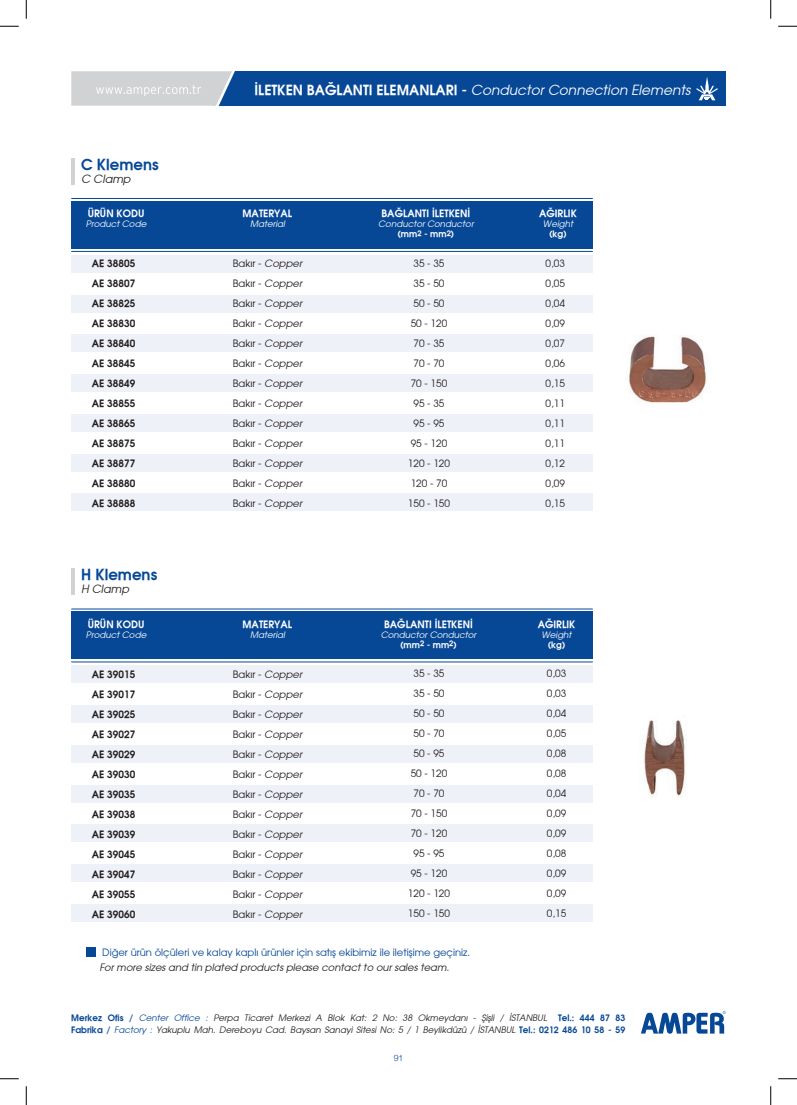
<style>
.page{position:relative;width:797px;height:1105px;background:#fff}
.page>*{position:absolute;margin:0;border:0;box-sizing:border-box;transform-origin:0 0}
.t1{font:700 15px "Avant Garde";color:#074896}
.t2{font:italic 13.75px "Avant Garde";color:#fff}
.t3{font:italic 11.25px "Avant Garde";color:#231f20}
.t4{font:10px/20px "Avant Garde";color:#231f20;text-align:justify}
.t5{font:700 10px/20px "Avant Garde";color:#231f20;text-align:justify}
.t6{font:700 10px "Avant Garde";color:#fff}
.t7{font:10px "Avant Garde";color:#074896}
.t8{font:italic 10px "Avant Garde";color:#231f20}
.t9{font:italic 8.75px/12.5px "Avant Garde";color:#231f20;text-align:right}
.t10{font:italic 8.75px/10px "Avant Garde";color:#fff;text-align:center}
.t11{font:700 8.75px "Avant Garde";color:#fff}
.t12{font:300 8.75px "Helvetica Neue";color:#074896}
.s1{font-weight:700;font-style:normal}
.s2{font-style:italic}
.s3{font-weight:700;font-style:normal;font-size:7.5px}
.s4{font-weight:700;font-style:normal;color:#074896}
.s5{color:#074896}
</style>
<div class="page">
<svg style="left:641px;top:1011px;width:84px;height:23px"></svg>
<div style="left:213px;top:71px;width:512px;height:35px;background:#074896"></div>
<svg style="left:71px;top:71px;width:164px;height:35px;background:#caced3"></svg>
<svg style="left:696px;top:77px;width:21px;height:24px"></svg>
<img style="left:629px;top:335px;width:77px;height:68px">
<hr style="left:71px;top:158px;width:4px;height:26px;background:#d1d2d4">
<div style="left:71px;top:201px;width:521px;height:47px;background:#074896"></div>
<div style="left:71px;top:255px;width:521px;height:18px;background:#eff1f8"></div>
<div style="left:71px;top:295px;width:521px;height:17px;background:#eff1f8"></div>
<div style="left:71px;top:374px;width:521px;height:18px;background:#eff1f8"></div>
<div style="left:71px;top:454px;width:521px;height:17px;background:#eff1f8"></div>
<div style="left:71px;top:335px;width:521px;height:17px;background:#eff1f8"></div>
<div style="left:71px;top:414px;width:521px;height:17px;background:#eff1f8"></div>
<div style="left:71px;top:493px;width:521px;height:18px;background:#eff1f8"></div>
<hr style="left:71px;top:251px;width:521px;height:1px;background:#074896">
<hr style="left:71px;top:198px;width:521px;height:1px;background:#074896">
<hr style="left:71px;top:568px;width:4px;height:26px;background:#d1d2d4">
<div style="left:71px;top:611px;width:521px;height:48px;background:#074896"></div>
<div style="left:71px;top:666px;width:521px;height:17px;background:#eff1f8"></div>
<div style="left:71px;top:705px;width:521px;height:18px;background:#eff1f8"></div>
<div style="left:71px;top:785px;width:521px;height:17px;background:#eff1f8"></div>
<div style="left:71px;top:864px;width:521px;height:18px;background:#eff1f8"></div>
<div style="left:71px;top:745px;width:521px;height:17px;background:#eff1f8"></div>
<div style="left:71px;top:825px;width:521px;height:17px;background:#eff1f8"></div>
<div style="left:71px;top:904px;width:521px;height:17px;background:#eff1f8"></div>
<hr style="left:71px;top:662px;width:521px;height:1px;background:#074896">
<hr style="left:71px;top:609px;width:521px;height:1px;background:#074896">
<img style="left:644px;top:720px;width:42px;height:77px">
<div style="left:87px;top:947px;width:9px;height:10px;background:#074896"></div>
<svg style="left:0;top:25px;width:19px;height:2px"></svg>
<svg style="left:778px;top:25px;width:19px;height:2px"></svg>
<svg style="left:0;top:1078px;width:19px;height:1px"></svg>
<svg style="left:778px;top:1078px;width:19px;height:1px"></svg>
<svg style="left:25px;top:0;width:2px;height:19px"></svg>
<svg style="left:25px;top:1086px;width:2px;height:19px"></svg>
<svg style="left:770px;top:0;width:1px;height:19px"></svg>
<svg style="left:770px;top:1086px;width:1px;height:19px"></svg>
<h2 class="t2" style="left:254px;top:81px;width:437px"><span class="s1">İLETKEN BAĞLANTI ELEMANLARI -</span> Conductor Connection Elements</h2>
<h1 class="t1" style="left:81px;top:154px;width:79px">C Klemens</h1>
<p class="t3" style="left:81px;top:172px;width:51px">C Clamp</p>
<p class="t6" style="left:88px;top:207px;width:58px">ÜRÜN KODU</p>
<p class="t10" style="left:86px;top:219px;width:62px">Product Code</p>
<p class="t5" style="left:92px;top:253px;width:45px">AE 38805<br>AE 38807<br>AE 38825<br>AE 38830<br>AE 38840<br>AE 38845<br>AE 38849<br>AE 38855<br>AE 38865<br>AE 38875<br>AE 38877<br>AE 38880<br>AE 38888</p>
<p class="t4" style="left:233px;top:253px;width:71px">Bakır - <span class="s2">Copper </span>Bakır - <span class="s2">Copper </span>Bakır - <span class="s2">Copper </span>Bakır - <span class="s2">Copper </span>Bakır - <span class="s2">Copper </span>Bakır - <span class="s2">Copper </span>Bakır - <span class="s2">Copper </span>Bakır - <span class="s2">Copper </span>Bakır - <span class="s2">Copper </span>Bakır - <span class="s2">Copper </span>Bakır - <span class="s2">Copper </span>Bakır - <span class="s2">Copper </span>Bakır - <span class="s2">Copper</span></p>
<p class="t4" style="left:408px;top:253px;width:44px;text-align:center">35 - 35<br>35 - 50<br>50 - 50<br>50 - 120<br>70 - 35<br>70 - 70<br>70 - 150<br>95 - 35<br>95 - 95<br>95 - 120<br>120 - 120<br>120 - 70<br>150 - 150</p>
<p class="t4" style="left:545px;top:253px;width:21px">0,03<br>0,05<br>0,04<br>0,09<br>0,07<br>0,06<br>0,15<br>0,11<br>0,11<br>0,11<br>0,12<br>0,09<br>0,15</p>
<p class="t6" style="left:381px;top:207px;width:90px">BAĞLANTI İLETKENİ</p>
<p class="t10" style="left:378px;top:219px;width:97px">Conductor Conductor <span class="s1">(mm</span><span class="s3">2</span> <span class="s1">- mm</span><span class="s3">2</span><span class="s1">)</span></p>
<p class="t6" style="left:539px;top:207px;width:39px">AĞIRLIK</p>
<p class="t10" style="left:543px;top:219px;width:32px">Weight</p>
<p class="t11" style="left:549px;top:228px;width:19px">(kg)</p>
<p class="t6" style="left:243px;top:207px;width:51px">MATERYAL</p>
<p class="t10" style="left:250px;top:219px;width:36px">Material</p>
<h1 class="t1" style="left:81px;top:564px;width:78px">H Klemens</h1>
<p class="t3" style="left:81px;top:582px;width:50px">H Clamp</p>
<p class="t6" style="left:88px;top:617px;width:58px">ÜRÜN KODU</p>
<p class="t10" style="left:86px;top:629px;width:62px">Product Code</p>
<p class="t5" style="left:92px;top:664px;width:45px">AE 39015<br>AE 39017<br>AE 39025<br>AE 39027<br>AE 39029<br>AE 39030<br>AE 39035<br>AE 39038<br>AE 39039<br>AE 39045<br>AE 39047<br>AE 39055<br>AE 39060</p>
<p class="t4" style="left:233px;top:664px;width:71px">Bakır - <span class="s2">Copper </span>Bakır - <span class="s2">Copper </span>Bakır - <span class="s2">Copper </span>Bakır - <span class="s2">Copper </span>Bakır - <span class="s2">Copper </span>Bakır - <span class="s2">Copper </span>Bakır - <span class="s2">Copper </span>Bakır - <span class="s2">Copper </span>Bakır - <span class="s2">Copper </span>Bakır - <span class="s2">Copper </span>Bakır - <span class="s2">Copper </span>Bakır - <span class="s2">Copper </span>Bakır - <span class="s2">Copper</span></p>
<p class="t4" style="left:408px;top:663px;width:44px;text-align:center">35 - 35<br>35 - 50<br>50 - 50<br>50 - 70<br>50 - 95<br>50 - 120<br>70 - 70<br>70 - 150<br>70 - 120<br>95 - 95<br>95 - 120<br>120 - 120<br>150 - 150</p>
<p class="t4" style="left:547px;top:663px;width:21px">0,03<br>0,03<br>0,04<br>0,05<br>0,08<br>0,08<br>0,04<br>0,09<br>0,09<br>0,08<br>0,09<br>0,09<br>0,15</p>
<p class="t6" style="left:384px;top:617px;width:90px">BAĞLANTI İLETKENİ</p>
<p class="t10" style="left:381px;top:629px;width:97px">Conductor Conductor <span class="s1">(mm</span><span class="s3">2</span> <span class="s1">- mm</span><span class="s3">2</span><span class="s1">)</span></p>
<p class="t6" style="left:537px;top:617px;width:39px">AĞIRLIK</p>
<p class="t10" style="left:541px;top:629px;width:32px">Weight</p>
<p class="t11" style="left:548px;top:639px;width:19px">(kg)</p>
<p class="t6" style="left:243px;top:617px;width:51px">MATERYAL</p>
<p class="t10" style="left:250px;top:629px;width:36px">Material</p>
<p class="t7" style="left:102px;top:946px;width:369px">Diğer ürün ölçüleri ve kalay kaplı ürünler için satış ekibimiz ile iletişime geçiniz.</p>
<p class="t8" style="left:99px;top:961px;width:351px">For more sizes and tin plated products please contact to our sales team.</p>
<p class="t9" style="left:71px;top:1011px;width:477px"><span class="s4">Merkez Ofis /</span> <span class="s5">Center Office :</span> Perpa Ticaret Merkezi A Blok Kat: 2 No: 38 Okmeydanı - Şişli / İSTANBUL</p>
<p class="t9" style="left:71px;top:1011px;width:555px"><span class="s4">Tel.: 444 87 83<br>Fabrika /</span> <span class="s5">Factory :</span> Yakuplu Mah. Dereboyu Cad. Baysan Sanayi Sitesi No: 5 / 1 Beylikdüzü / İSTANBUL <span class="s4">Tel.: 0212 486 10 58 - 59</span></p>
<p class="t12" style="left:394px;top:1051px;width:11px">91</p>
</div>
